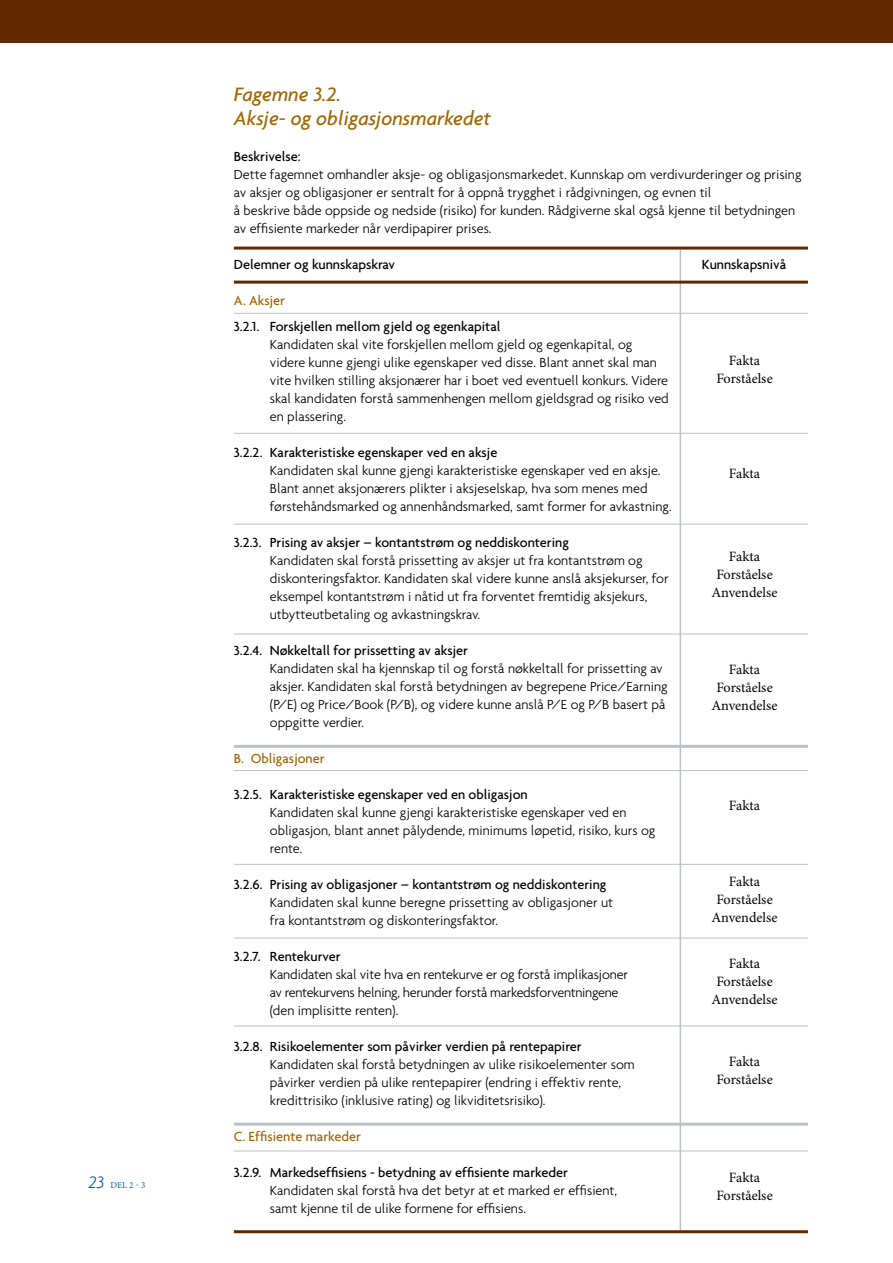
<style>
.page{position:relative;width:893px;height:1263px;background:#fff}
.page>*{position:absolute;margin:0;border:0;box-sizing:border-box;transform-origin:0 0}
.t1{font:italic 500 21px/24px "Agenda";color:#a06606}
.t2{font:300 14.25px/18px "Agenda";color:#000}
.t3{font:500 14.25px "Agenda";color:#000}
.t4{font:14.25px/18px "Minion Pro";letter-spacing:-.005em;color:#000;text-align:center}
.t5{font:300 14.25px/18px "Agenda";letter-spacing:-.02em;color:#000}
.t6{font:500 14.25px "Agenda";color:#a06606}
.t7{font:9px "Minion Pro";color:#0061a7}
.s1{font-family:"Agenda";font-weight:300;font-style:italic;font-size:18px}
</style>
<div class="page">
<div style="left:0;top:0;width:893px;height:43px;background:#622900"></div>
<hr style="left:680px;top:250px;width:1px;height:981px;background:#bbc2c6">
<hr style="left:234px;top:247px;width:574px;height:3px;background:#622900">
<hr style="left:234px;top:281px;width:574px;height:3px;background:#622900">
<hr style="left:234px;top:1230px;width:574px;height:3px;background:#622900">
<hr style="left:234px;top:313px;width:574px;height:1px;background:#bbc2c6">
<hr style="left:234px;top:745px;width:574px;height:3px;background:#bbc2c6">
<hr style="left:234px;top:524px;width:574px;height:1px;background:#bbc2c6">
<hr style="left:234px;top:634px;width:574px;height:1px;background:#bbc2c6">
<hr style="left:234px;top:433px;width:574px;height:1px;background:#bbc2c6">
<hr style="left:234px;top:1150px;width:574px;height:1px;background:#bbc2c6">
<hr style="left:234px;top:864px;width:574px;height:1px;background:#bbc2c6">
<hr style="left:234px;top:1123px;width:574px;height:3px;background:#bbc2c6">
<hr style="left:234px;top:938px;width:574px;height:1px;background:#bbc2c6">
<hr style="left:234px;top:1025px;width:574px;height:1px;background:#bbc2c6">
<hr style="left:234px;top:770px;width:574px;height:1px;background:#bbc2c6">
<p class="t7" style="left:88px;top:1179px;width:58px"><span class="s1">23</span> DEL 2 - 3</p>
<h1 class="t1" style="left:234px;top:82px;width:259px">Fagemne 3.2.<br>Aksje- og obligasjonsmarkedet</h1>
<p class="t3" style="left:234px;top:148px;width:68px">Beskrivelse:</p>
<p class="t2" style="left:234px;top:165px;width:569px">Dette fagemnet omhandler aksje- og obligasjonsmarkedet. Kunnskap om verdivurderinger og prising av aksjer og obligasjoner er sentralt for å oppnå trygghet i rådgivningen, og evnen til<br>å beskrive både oppside og nedside (risiko) for kunden. Rådgiverne skal også kjenne til betydningen av effisiente markeder når verdipapirer prises.</p>
<p class="t3" style="left:234px;top:256px;width:163px">Delemner og kunnskapskrav</p>
<p class="t3" style="left:702px;top:256px;width:86px">Kunnskapsnivå</p>
<p class="t6" style="left:234px;top:292px;width:53px">A. Aksjer</p>
<p class="t3" style="left:234px;top:318px;width:268px">3.2.1. Forskjellen mellom gjeld og egenkapital</p>
<p class="t2" style="left:270px;top:335px;width:400px">Kandidaten skal vite forskjellen mellom gjeld og egenkapital, og videre kunne gjengi ulike egenskaper ved disse. Blant annet skal man vite hvilken stilling aksjonærer har i boet ved eventuell konkurs. Videre skal kandidaten forstå sammenhengen mellom gjeldsgrad og risiko ved en plassering.</p>
<p class="t3" style="left:234px;top:444px;width:265px">3.2.2. Karakteristiske egenskaper ved en aksje</p>
<p class="t2" style="left:270px;top:461px;width:403px">Kandidaten skal kunne gjengi karakteristiske egenskaper ved en aksje.<br>Blant annet aksjonærers plikter i aksjeselskap, hva som menes med førstehåndsmarked og annenhåndsmarked, samt former for avkastning.</p>
<p class="t3" style="left:234px;top:534px;width:337px">3.2.3. Prising av aksjer – kontantstrøm og neddiskontering</p>
<p class="t2" style="left:270px;top:551px;width:400px">Kandidaten skal forstå prissetting av aksjer ut fra kontantstrøm og diskonteringsfaktor. Kandidaten skal videre kunne anslå aksjekurser, for eksempel kontantstrøm i nåtid ut fra forventet fremtidig aksjekurs, utbytteutbetaling og avkastningskrav.</p>
<p class="t3" style="left:234px;top:642px;width:236px">3.2.4. Nøkkeltall for prissetting av aksjer</p>
<p class="t2" style="left:270px;top:659px;width:399px">Kandidaten skal ha kjennskap til og forstå nøkkeltall for prissetting av aksjer. Kandidaten skal forstå betydningen av begrepene Price/Earning (P/E) og Price/Book (P/B), og videre kunne anslå P/E og P/B basert på oppgitte verdier.</p>
<p class="t6" style="left:234px;top:750px;width:92px">B. Obligasjoner</p>
<p class="t3" style="left:234px;top:786px;width:295px">3.2.5. Karakteristiske egenskaper ved en obligasjon</p>
<p class="t2" style="left:270px;top:803px;width:387px">Kandidaten skal kunne gjengi karakteristiske egenskaper ved en obligasjon, blant annet pålydende, minimums løpetid, risiko, kurs og rente.</p>
<p class="t3" style="left:234px;top:876px;width:374px">3.2.6. Prising av obligasjoner – kontantstrøm og neddiskontering</p>
<p class="t2" style="left:270px;top:893px;width:345px">Kandidaten skal kunne beregne prissetting av obligasjoner ut fra kontantstrøm og diskonteringsfaktor.</p>
<p class="t3" style="left:234px;top:948px;width:108px">3.2.7. Rentekurver</p>
<p class="t5" style="left:270px;top:965px;width:360px">Kandidaten skal vite hva en rentekurve er og forstå implikasjoner av rentekurvens helning, herunder forstå markedsforventningene (den implisitte renten).</p>
<p class="t3" style="left:234px;top:1038px;width:349px">3.2.8. Risikoelementer som påvirker verdien på rentepapirer</p>
<p class="t2" style="left:270px;top:1055px;width:366px">Kandidaten skal forstå betydningen av ulike risikoelementer som påvirker verdien på ulike rentepapirer (endring i effektiv rente, kredittrisiko (inklusive rating) og likviditetsrisiko).</p>
<p class="t6" style="left:234px;top:1128px;width:129px">C. Effisiente markeder</p>
<p class="t3" style="left:234px;top:1164px;width:336px">3.2.9. Markedseffisiens - betydning av effisiente markeder</p>
<p class="t2" style="left:270px;top:1181px;width:349px">Kandidaten skal forstå hva det betyr at et marked er effisient, samt kjenne til de ulike formene for effisiens.</p>
<p class="t4" style="left:716px;top:351px;width:58px">Fakta<br>Forståelse</p>
<p class="t4" style="left:729px;top:464px;width:33px">Fakta</p>
<p class="t4" style="left:711px;top:547px;width:68px">Fakta<br>Forståelse<br>Anvendelse</p>
<p class="t4" style="left:711px;top:660px;width:68px">Fakta<br>Forståelse<br>Anvendelse</p>
<p class="t4" style="left:729px;top:797px;width:33px">Fakta</p>
<p class="t4" style="left:711px;top:873px;width:68px">Fakta<br>Forståelse<br>Anvendelse</p>
<p class="t4" style="left:711px;top:954px;width:68px">Fakta<br>Forståelse<br>Anvendelse</p>
<p class="t4" style="left:716px;top:1052px;width:58px">Fakta<br>Forståelse</p>
<p class="t4" style="left:716px;top:1168px;width:58px">Fakta<br>Forståelse</p>
</div>
